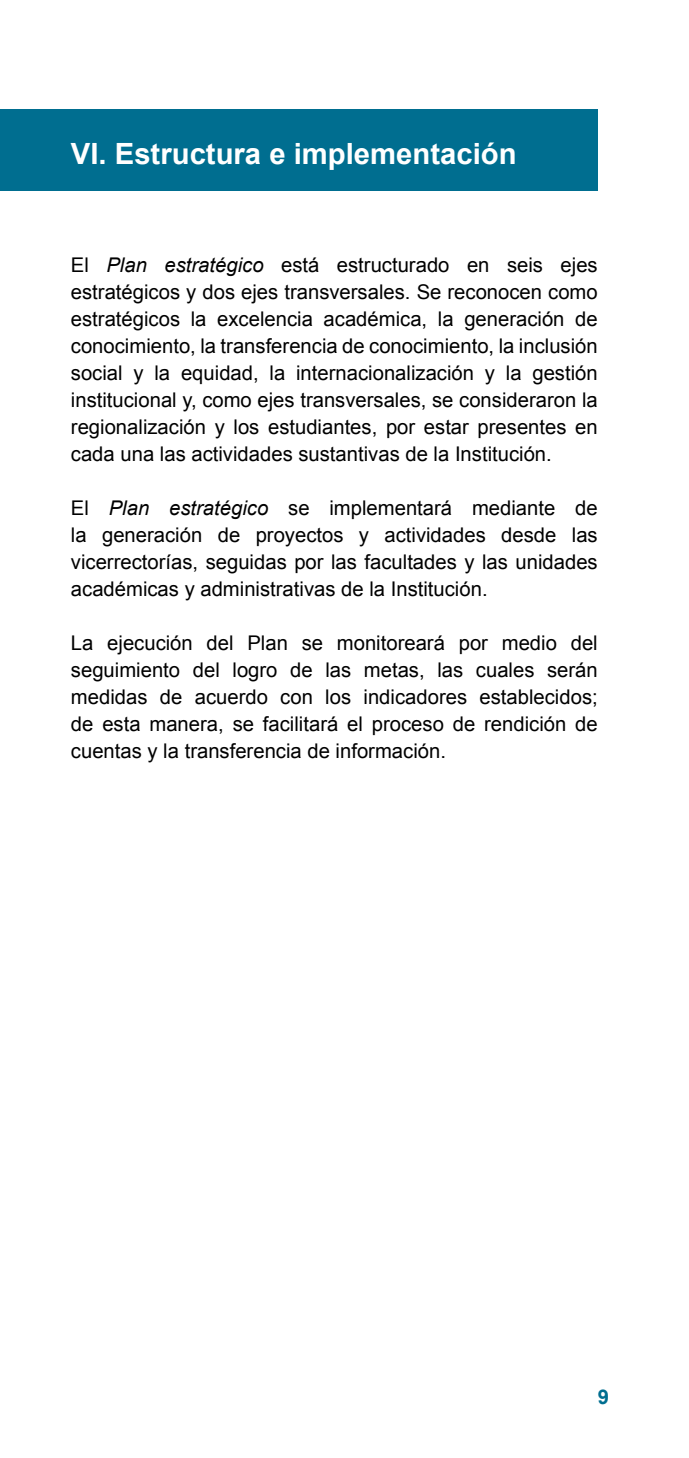
<style>
.page{position:relative;width:689px;height:1458px;background:#fff}
.page>*{position:absolute;margin:0;border:0;box-sizing:border-box;transform-origin:0 0}
.t1{font:700 29.25px "Arial";color:#fff}
.t2{font:20.25px/27px "Arial";color:#000;text-align:justify}
.t3{font:700 20.25px "Arial";color:#006e90}
.s1{font-style:italic}
</style>
<div class="page">
<div style="left:0;top:109px;width:597px;height:82px;background:#006e90"></div>
<h1 class="t1" style="left:71px;top:135px;width:447px">VI. Estructura e implementación</h1>
<p class="t2" style="left:71px;top:252px;width:528px">El <span class="s1">Plan estratégico</span> está estructurado en seis ejes estratégicos y dos ejes transversales. Se reconocen como estratégicos la excelencia académica, la generación de conocimiento, la transferencia de conocimiento, la inclusión social y la equidad, la internacionalización y la gestión institucional y, como ejes transversales, se consideraron la regionalización y los estudiantes, por estar presentes en cada una las actividades sustantivas de la Institución.</p>
<p class="t2" style="left:71px;top:495px;width:528px">El <span class="s1">Plan estratégico</span> se implementará mediante de la generación de proyectos y actividades desde las vicerrectorías, seguidas por las facultades y las unidades académicas y administrativas de la Institución.</p>
<p class="t2" style="left:71px;top:630px;width:528px">La ejecución del Plan se monitoreará por medio del seguimiento del logro de las metas, las cuales serán medidas de acuerdo con los indicadores establecidos; de esta manera, se facilitará el proceso de rendición de cuentas y la transferencia de información.</p>
<p class="t3" style="left:597px;top:1384px;width:13px">9</p>
</div>
